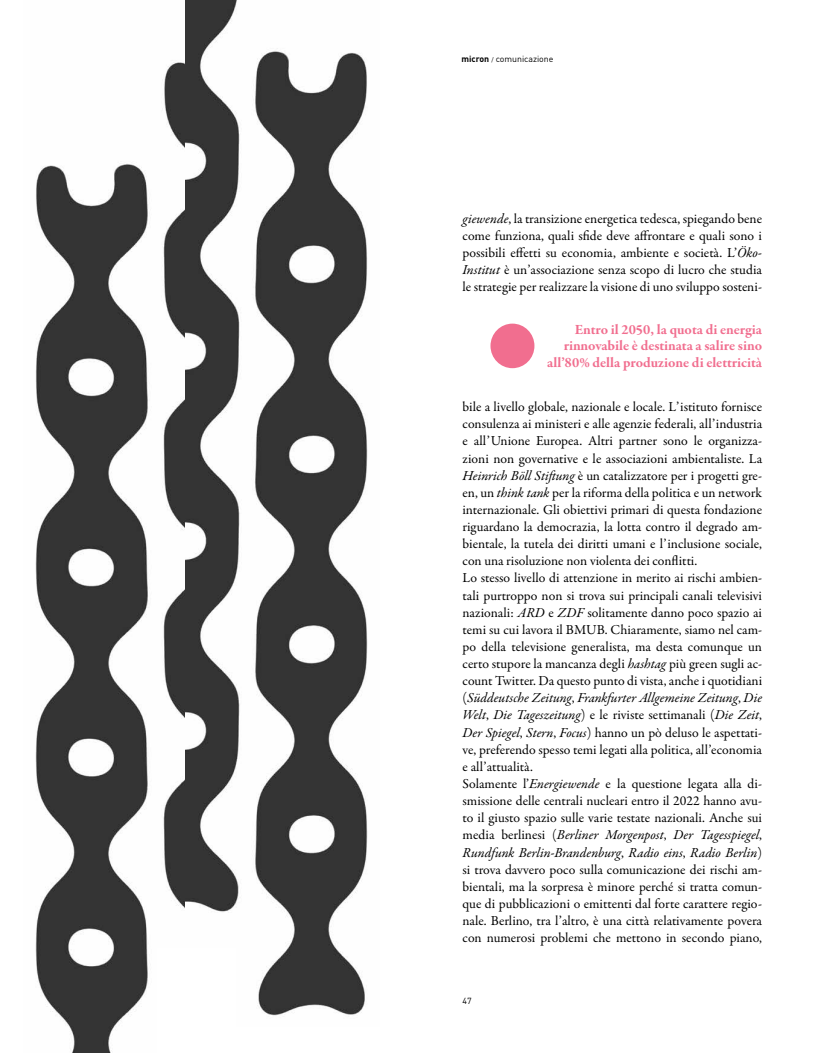
<style>
.page{position:relative;width:833px;height:1053px;background:#fff}
.page>*{position:absolute;margin:0;border:0;box-sizing:border-box;transform-origin:0 0}
.t1{font:700 14.38px/16.2px "Garamond Premr Pro";color:#f16e8f;text-align:right}
.t2{font:13.75px/17.1px "Garamond Premr Pro";color:#000;text-align:justify}
.t3{font:8.75px "DIN";color:#000}
.s1{font-weight:700}
.s2{font-size:6.25px}
.s3{font-style:italic}
</style>
<div class="page">
<img style="left:35px;top:0;width:151px;height:1052px">
<img style="left:186px;top:0;width:182px;height:1016px">
<div style="left:490px;top:323px;width:44px;height:45px;background:#f16e8f;border-radius:50%"></div>
<div style="left:158px;top:947px;width:78px;height:105px;background:#fff"></div>
<p class="t3" style="left:461px;top:54px;width:94px"><span class="s1">micron</span> <span class="s2">/</span> comunicazione</p>
<p class="t2" style="left:462px;top:210px;width:301px"><span class="s3">giewende</span>, la transizione energetica tedesca, spiegando bene come funziona, quali sfide deve affrontare e quali sono i possibili effetti su economia, ambiente e società. L’<span class="s3">Öko-Institut</span> è un’associazione senza scopo di lucro che studia le strategie per realizzare la visione di uno sviluppo sosteni-</p>
<p class="t1" style="left:547px;top:321px;width:216px">Entro il 2050, la quota di energia rinnovabile è destinata a salire sino all’80% della produzione di elettricità</p>
<p class="t2" style="left:462px;top:398px;width:301px;text-align:left">bile a livello globale, nazionale e locale. L’istituto fornisce consulenza ai ministeri e alle agenzie federali, all’industria e all’Unione Europea. Altri partner sono le organizza&shy;zioni non governative e le associazioni ambientaliste. La <span class="s3">Heinrich Böll Stiftung</span> è un catalizzatore per i progetti gre&shy;en, un <span class="s3">think tank</span> per la riforma della politica e un network internazionale. Gli obiettivi primari di questa fondazione riguardano la democrazia, la lotta contro il degrado am&shy;bientale, la tutela dei diritti umani e l’inclusione sociale, con una risoluzione non violenta dei conflitti.<br>Lo stesso livello di attenzione in merito ai rischi ambien&shy;tali purtroppo non si trova sui principali canali televisivi nazionali: <span class="s3">ARD</span> e <span class="s3">ZDF</span> solitamente danno poco spazio ai temi su cui lavora il BMUB. Chiaramente, siamo nel cam&shy;po della televisione generalista, ma desta comunque un certo stupore la mancanza degli <span class="s3">hashtag</span> più green sugli ac&shy;count Twitter. Da questo punto di vista, anche i quotidiani (<span class="s3">Süddeutsche Zeitung</span>, <span class="s3">Frankfurter Allgemeine Zeitung</span>, <span class="s3">Die Welt</span>, <span class="s3">Die Tageszeitung</span>) e le riviste settimanali (<span class="s3">Die Zeit</span>, <span class="s3">Der Spiegel</span>, <span class="s3">Stern</span>, <span class="s3">Focus</span>) hanno un pò deluso le aspettati&shy;ve, preferendo spesso temi legati alla politica, all’economia e all’attualità.<br>Solamente l’<span class="s3">Energiewende</span> e la questione legata alla di&shy;smissione delle centrali nucleari entro il 2022 hanno avu&shy;to il giusto spazio sulle varie testate nazionali. Anche sui media berlinesi (<span class="s3">Berliner Morgenpost</span>, <span class="s3">Der Tagesspiegel</span>, <span class="s3">Rundfunk Berlin-Brandenburg</span>, <span class="s3">Radio eins</span>, <span class="s3">Radio Berlin</span>) si trova davvero poco sulla comunicazione dei rischi am&shy;bientali, ma la sorpresa è minore perché si tratta comun&shy;que di pubblicazioni o emittenti dal forte carattere regio&shy;nale. Berlino, tra l’altro, è una città relativamente povera con numerosi problemi che mettono in secondo piano,</p>
<p class="t3" style="left:462px;top:995px;width:11px">47</p>
</div>
